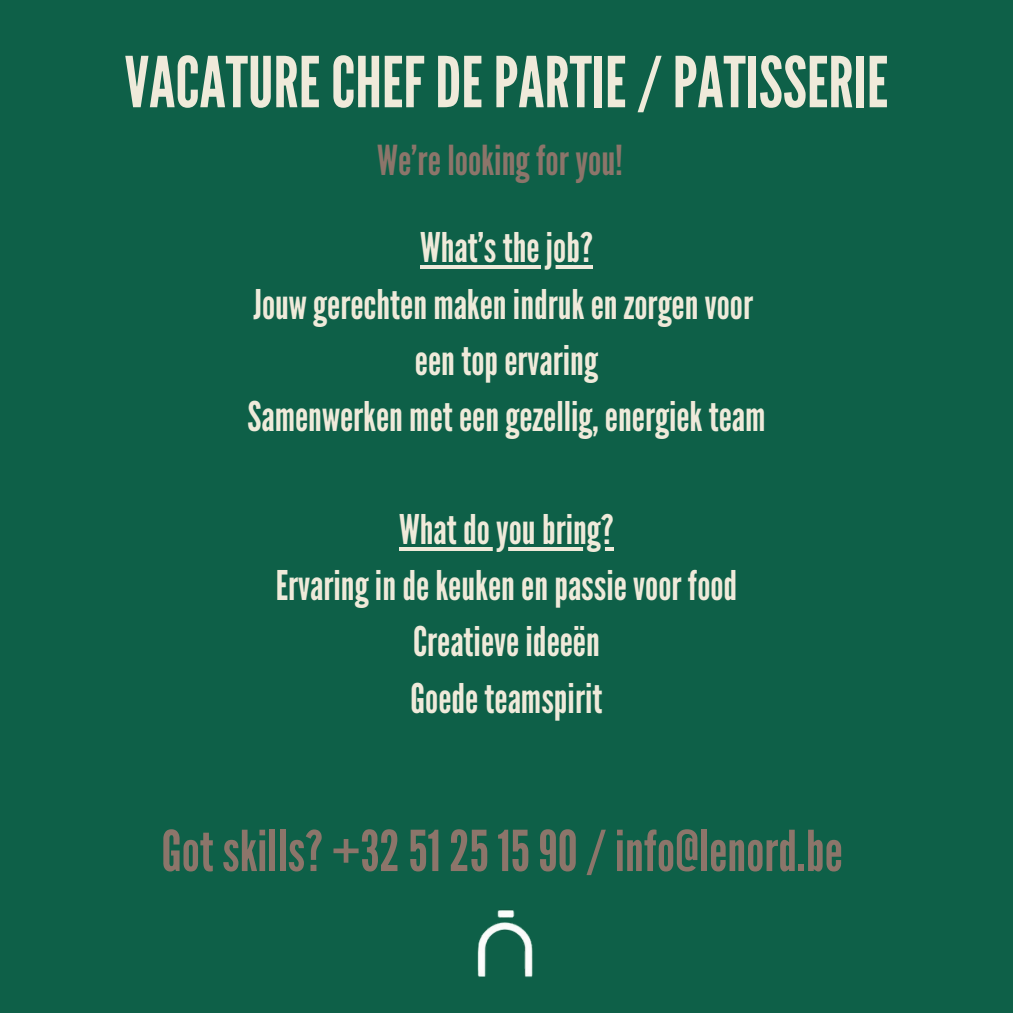
<style>
.page{position:relative;width:1013px;height:1013px;background:#fff}
.page>*{position:absolute;margin:0;border:0;box-sizing:border-box;transform-origin:0 0}
.t1{font:70px "League Gothic";color:#efeada}
.t2{font:56.25px "League Gothic";color:#8c756a}
.t3{font:41.25px "League Gothic";color:#8c756a}
.t4{font:40.88px "League Gothic";color:#efeada}
</style>
<div class="page">
<div style="left:0;top:0;width:1012px;height:1012px;background:#0e6048"></div>
<hr style="left:420px;top:265px;width:173px;height:4px;background:#efeada">
<svg style="left:399px;top:547px;width:214px;height:3px"></svg>
<img style="left:477px;top:910px;width:56px;height:68px">
<p class="t1" style="left:125px;top:42px;width:765px">VACATURECHEFDEPARTIE/PATISSERIE</p>
<p class="t3" style="left:377px;top:136px;width:247px">We’relookingforyou!</p>
<h1 class="t4" style="left:420px;top:224px;width:174px">What’sthejob?</h1>
<p class="t4" style="left:253px;top:280px;width:501px">Jouw gerechten makenindrukenzorgenvoor</p>
<p class="t4" style="left:415px;top:337px;width:184px">eentopervaring</p>
<p class="t4" style="left:247px;top:393px;width:519px">Samenwerken meteengezellig,energiekteam</p>
<p class="t4" style="left:399px;top:505px;width:216px">Whatdoyoubring?</p>
<p class="t4" style="left:276px;top:562px;width:463px">Ervaringindekeukenenpassievoor food</p>
<p class="t4" style="left:413px;top:618px;width:188px">Creatieveideeën</p>
<p class="t4" style="left:410px;top:674px;width:193px">Goedeteamspirit</p>
<h2 class="t2" style="left:161px;top:818px;width:682px">Gotskills? +3251251590/info@lenord.be</h2>
</div>
